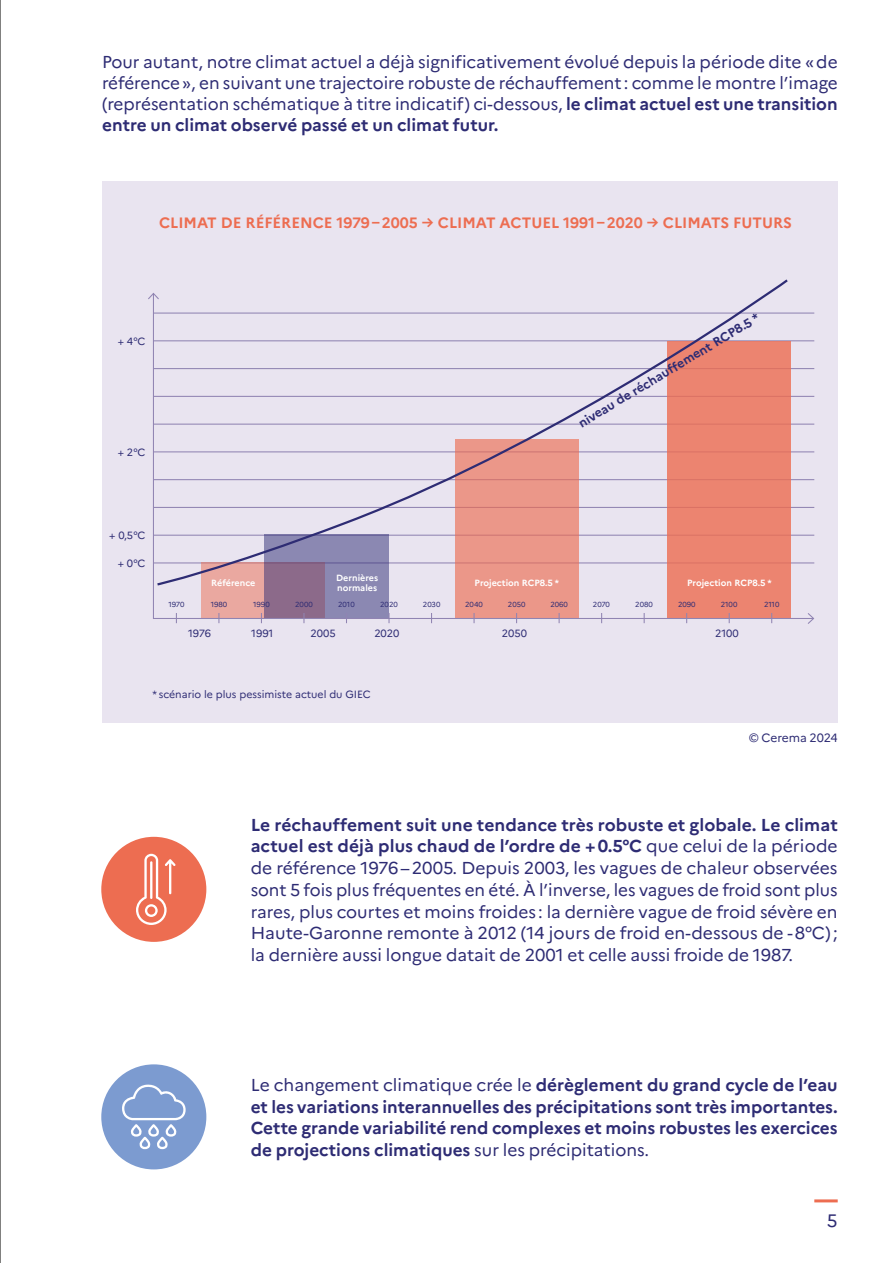
<style>
.page{position:relative;width:893px;height:1263px;background:#fff}
.page>*{position:absolute;margin:0;border:0;box-sizing:border-box;transform-origin:0 0}
.t1{font:18px "Marianne";color:#2e2c74}
.justif{font:17.25px/21.8px "Marianne";color:#2e2c74;text-align:justify}
.justif-2{font:700 17.25px/21.8px "Marianne";color:#2e2c74;text-align:justify}
.t2{font:700 15px "Marianne";color:#ed6d51}
.t3{font:700 12.6px "Marianne";color:#2e2c74}
.justif-3{font:12px "Marianne";letter-spacing:-.005em;color:#2e2c74}
.t4{font:10.5px "Marianne";color:#2e2c74}
.t5{font:700 9px "Marianne";color:#fff}
.t6{font:7.35px "Marianne";color:#2e2c74}
.s1{font-weight:700}
.s2{font-weight:400}
</style>
<div class="page">
<hr style="left:814px;top:1199px;width:24px;height:3px;background:#ed6d51">
<div style="left:102px;top:181px;width:736px;height:541px;background:#e9e4f0"></div>
<hr style="left:153px;top:451px;width:661px;height:1px;background:#9084b2">
<hr style="left:153px;top:479px;width:661px;height:1px;background:#9084b2">
<hr style="left:153px;top:507px;width:661px;height:1px;background:#9084b2">
<hr style="left:153px;top:562px;width:661px;height:1px;background:#9084b2">
<hr style="left:153px;top:535px;width:661px;height:1px;background:#9084b2">
<hr style="left:153px;top:424px;width:661px;height:1px;background:#9084b2">
<hr style="left:153px;top:396px;width:661px;height:1px;background:#9084b2">
<hr style="left:153px;top:368px;width:661px;height:1px;background:#9084b2">
<hr style="left:153px;top:340px;width:661px;height:1px;background:#9084b2">
<hr style="left:153px;top:313px;width:661px;height:1px;background:#9084b2">
<hr style="left:153px;top:293px;width:1px;height:326px;background:#9084b2">
<svg style="left:148px;top:293px;width:7px;height:7px"></svg>
<div style="left:202px;top:562px;width:123px;height:56px;background:#eaa8a0"></div>
<svg style="left:265px;top:587px;width:124px;height:31px;background:#8b799e"></svg>
<div style="left:667px;top:341px;width:124px;height:277px;background:#ec8470"></div>
<div style="left:455px;top:439px;width:123px;height:179px;background:#eb9789"></div>
<svg style="left:155px;top:279px;width:634px;height:308px"></svg>
<svg style="left:388px;top:613px;width:2px;height:10px"></svg>
<hr style="left:153px;top:618px;width:660px;height:1px;background:#9084b2">
<svg style="left:808px;top:613px;width:6px;height:11px"></svg>
<svg style="left:101px;top:837px;width:105px;height:105px"></svg>
<div style="left:101px;top:1064px;width:105px;height:105px;background:#7c9bd0;border-radius:50%"></div>
<svg style="left:122px;top:1084px;width:64px;height:65px"></svg>
<hr style="left:0;top:0;width:1px;height:1263px;background:#1d1d1b">
<p class="justif" style="left:102px;top:52px;width:737px;line-height:21px">Pour autant, notre climat actuel a déjà significativement évolué depuis la période dite «de référence», en suivant une trajectoire robuste de réchauffement : comme le montre l’image (représentation schématique à titre indicatif) ci-dessous, <span class="s1">le climat actuel est une transition entre un climat observé passé et un climat futur.</span></p>
<p class="t2" style="left:159px;top:213px;width:634px">CLIMAT DE RÉFÉRENCE 1979–2005 → CLIMAT ACTUEL 1991–2020 → CLIMATS FUTURS</p>
<p class="t4" style="left:118px;top:334px;width:29px">+ 4°C</p>
<p class="t4" style="left:118px;top:445px;width:29px">+ 2°C</p>
<p class="t3" style="left:576px;top:417px;width:210px;rotate:-31deg">niveau de réchauffement RCP8.5 *</p>
<p class="t4" style="left:109px;top:529px;width:38px">+ 0,5°C</p>
<p class="t4" style="left:118px;top:556px;width:29px">+ 0°C</p>
<p class="t5" style="left:211px;top:577px;width:46px">Référence</p>
<p class="t5" style="left:336px;top:572px;width:44px">Dernières</p>
<p class="t5" style="left:337px;top:582px;width:42px">normales</p>
<p class="t5" style="left:475px;top:577px;width:86px">Projection RCP8.5 *</p>
<p class="t5" style="left:687px;top:577px;width:86px">Projection RCP8.5 *</p>
<p class="t6" style="left:168px;top:600px;width:18px">1970</p>
<p class="t6" style="left:211px;top:600px;width:18px">1980</p>
<p class="t6" style="left:253px;top:600px;width:18px">1990</p>
<p class="t6" style="left:295px;top:600px;width:19px">2000</p>
<p class="t6" style="left:338px;top:600px;width:18px">2010</p>
<p class="t6" style="left:380px;top:600px;width:19px">2020</p>
<p class="t6" style="left:423px;top:600px;width:19px">2030</p>
<p class="t6" style="left:465px;top:600px;width:19px">2040</p>
<p class="t6" style="left:508px;top:600px;width:19px">2050</p>
<p class="t6" style="left:550px;top:600px;width:19px">2060</p>
<p class="t6" style="left:593px;top:600px;width:19px">2070</p>
<p class="t6" style="left:635px;top:600px;width:19px">2080</p>
<p class="t6" style="left:678px;top:600px;width:19px">2090</p>
<p class="t6" style="left:721px;top:600px;width:18px">2100</p>
<p class="t6" style="left:764px;top:600px;width:17px">2110</p>
<p class="t4" style="left:188px;top:627px;width:24px">1976</p>
<p class="t4" style="left:251px;top:627px;width:24px">1991</p>
<p class="t4" style="left:311px;top:627px;width:27px">2005</p>
<p class="t4" style="left:374px;top:627px;width:27px">2020</p>
<p class="t4" style="left:502px;top:627px;width:27px">2050</p>
<p class="t4" style="left:715px;top:627px;width:25px">2100</p>
<p class="t4" style="left:152px;top:688px;width:220px">* scénario le plus pessimiste actuel du GIEC</p>
<p class="justif-3" style="left:749px;top:731px;width:90px">© Cerema 2024</p>
<p class="justif" style="left:251px;top:813px;width:589px"><span class="s1">Le réchauffement suit une tendance très robuste et globale. Le climat actuel est déjà plus chaud de l’ordre de +0.5°C</span> que celui de la période de référence 1976–2005. Depuis 2003, les vagues de chaleur observées sont 5 fois plus fréquentes en été. À l’inverse, les vagues de froid sont plus rares, plus courtes et moins froides : la dernière vague de froid sévère en Haute-Garonne remonte à 2012 (14 jours de froid en-dessous de -8°C); la dernière aussi longue datait de 2001 et celle aussi froide de 1987.</p>
<p class="justif-2" style="left:251px;top:1074px;width:588px"><span class="s2">Le changement climatique crée le</span> dérèglement du grand cycle de l’eau et les variations interannuelles des précipitations sont très importantes.<br>Cette grande variabilité rend complexes et moins robustes les exercices de projections climatiques <span class="s2">sur les précipitations.</span></p>
<p class="t1" style="left:827px;top:1209px;width:12px">5</p>
</div>
